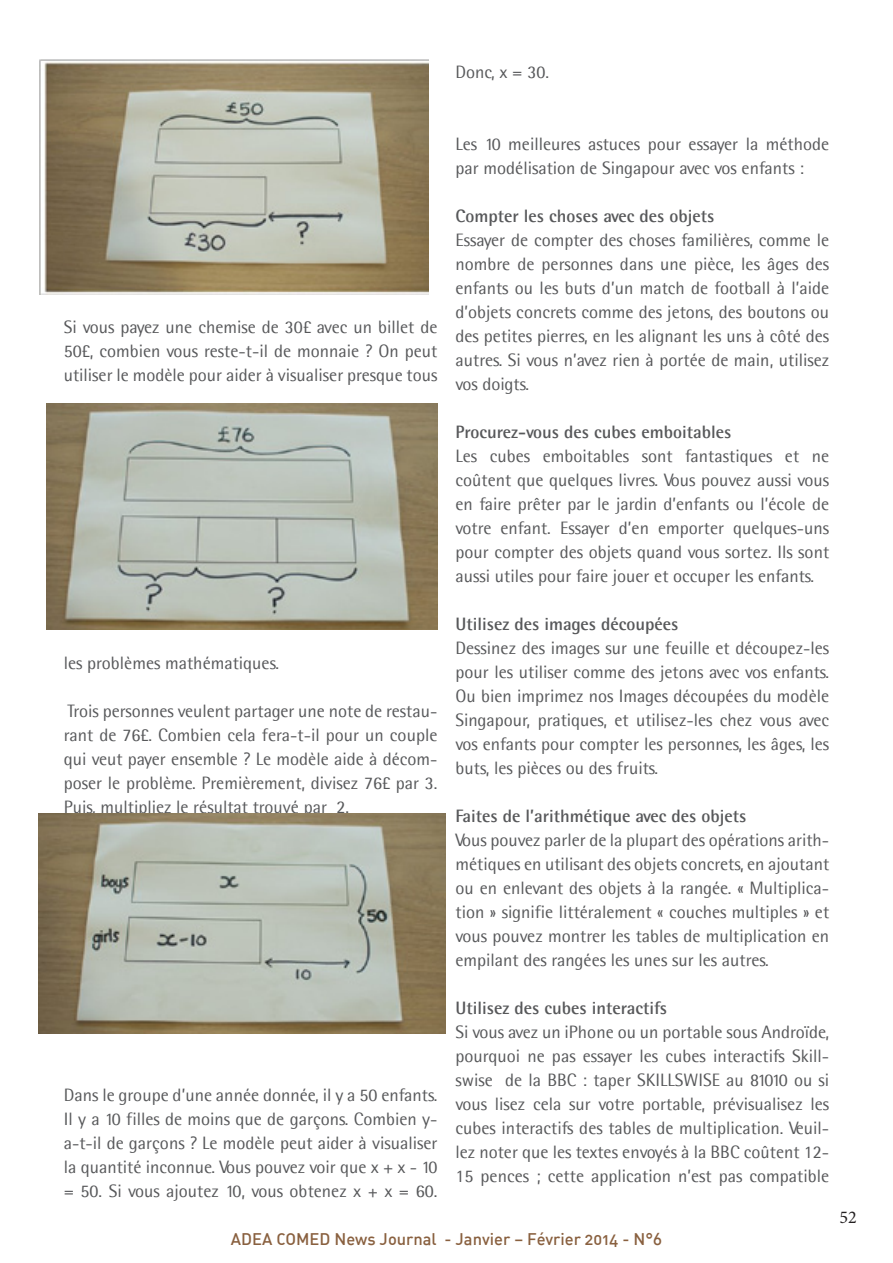
<style>
.page{position:relative;width:893px;height:1263px;background:#fff}
.page>*{position:absolute;margin:0;border:0;box-sizing:border-box;transform-origin:0 0}
.t1{font:18px/24px "Agfa Rotis Semisans";color:#57585a;text-align:justify}
.t2{font:700 18px "Agfa Rotis Semisans";color:#57585a}
.t3{font:18px "Minion Pro";color:#231f20}
.t4{font:16.5px "DIN Medium Alternate";color:#89603f}
</style>
<div class="page">
<img style="left:39px;top:60px;width:390px;height:234px">
<img style="left:47px;top:404px;width:390px;height:225px">
<img style="left:39px;top:814px;width:407px;height:219px">
<p class="t1" style="left:455px;top:59px;width:95px">Donc, x = 30.</p>
<p class="t1" style="left:64px;top:315px;width:375px">Si vous payez une chemise de 30£ avec un billet de 50£, combien vous reste-t-il de monnaie ? On peut utiliser le modèle pour aider à visualiser presque tous</p>
<p class="t1" style="left:64px;top:651px;width:217px">les problèmes mathématiques.</p>
<p class="t1" style="left:64px;top:699px;width:375px">Trois personnes veulent partager une note de restau&shy;rant de 76£. Combien cela fera-t-il pour un couple qui veut payer ensemble ? Le modèle aide à décom&shy;poser le problème. Premièrement, divisez 76£ par 3.<br>Puis, multipliez le résultat trouvé par 2.</p>
<p class="t1" style="left:64px;top:1083px;width:375px">Dans le groupe d’une année donnée, il y a 50 enfants.<br>Il y a 10 filles de moins que de garçons. Combien y&shy;a-t-il de garçons ? Le modèle peut aider à visualiser la quantité inconnue. Vous pouvez voir que x + x - 10 = 50. Si vous ajoutez 10, vous obtenez x + x = 60.</p>
<p class="t1" style="left:455px;top:131px;width:375px">Les 10 meilleures astuces pour essayer la méthode par modélisation de Singapour avec vos enfants :</p>
<p class="t2" style="left:455px;top:205px;width:260px">Compter les choses avec des objets</p>
<p class="t1" style="left:455px;top:227px;width:375px">Essayer de compter des choses familières, comme le nombre de personnes dans une pièce, les âges des enfants ou les buts d’un match de football à l’aide d’objets concrets comme des jetons, des boutons ou des petites pierres, en les alignant les uns à côté des autres. Si vous n’avez rien à portée de main, utilisez vos doigts.</p>
<p class="t2" style="left:455px;top:421px;width:278px">Procurez-vous des cubes emboitables</p>
<p class="t1" style="left:455px;top:443px;width:375px">Les cubes emboitables sont fantastiques et ne coûtent que quelques livres. Vous pouvez aussi vous en faire prêter par le jardin d’enfants ou l’école de votre enfant. Essayer d’en emporter quelques-uns pour compter des objets quand vous sortez. Ils sont aussi utiles pour faire jouer et occuper les enfants.</p>
<p class="t2" style="left:455px;top:613px;width:224px">Utilisez des images découpées</p>
<p class="t1" style="left:455px;top:635px;width:375px">Dessinez des images sur une feuille et découpez-les pour les utiliser comme des jetons avec vos enfants.<br>Ou bien imprimez nos Images découpées du modèle Singapour, pratiques, et utilisez-les chez vous avec vos enfants pour compter les personnes, les âges, les buts, les pièces ou des fruits.</p>
<p class="t2" style="left:455px;top:805px;width:293px">Faites de l’arithmétique avec des objets</p>
<p class="t1" style="left:455px;top:827px;width:375px">Vous pouvez parler de la plupart des opérations arith&shy;métiques en utilisant des objets concrets, en ajoutant ou en enlevant des objets à la rangée. « Multiplica&shy;tion » signifie littéralement « couches multiples » et vous pouvez montrer les tables de multiplication en empilant des rangées les unes sur les autres.</p>
<p class="t2" style="left:455px;top:997px;width:213px">Utilisez des cubes interactifs</p>
<p class="t1" style="left:455px;top:1019px;width:375px">Si vous avez un iPhone ou un portable sous Androïde, pourquoi ne pas essayer les cubes interactifs Skill&shy;swise de la BBC : taper SKILLSWISE au 81010 ou si vous lisez cela sur votre portable, prévisualisez les cubes interactifs des tables de multiplication. Veuil&shy;lez noter que les textes envoyés à la BBC coûtent 12- 15 pences ; cette application n’est pas compatible</p>
<p class="t4" style="left:231px;top:1228px;width:433px">ADEA COMED News Journal - Janvier – Février 2014 - N°6</p>
<p class="t3" style="left:839px;top:1205px;width:19px">52</p>
</div>
